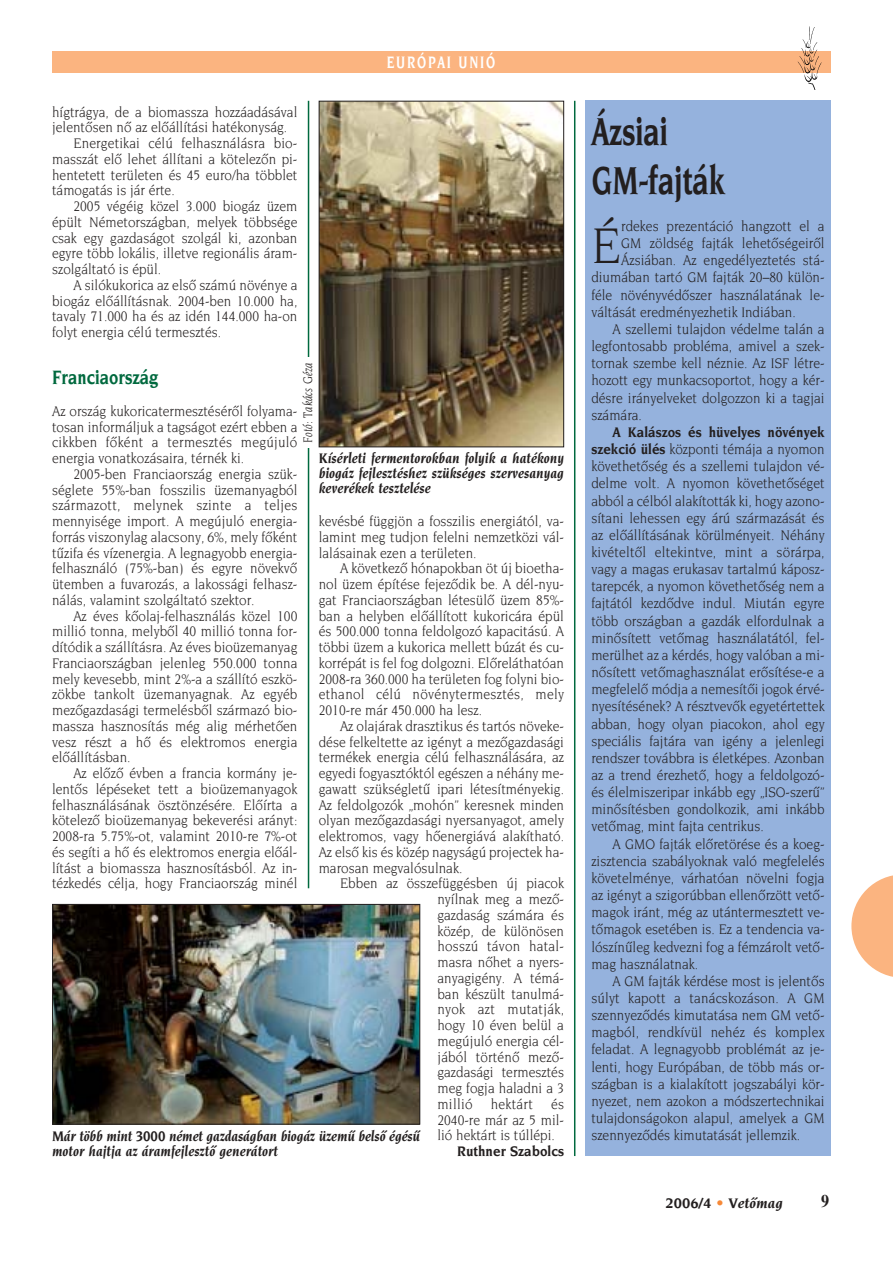
<style>
.page{position:relative;width:893px;height:1263px;background:#fff}
.page>*{position:absolute;margin:0;border:0;box-sizing:border-box;transform-origin:0 0}
.t1{font:54.3px "H Novarese";color:#231f1f;scale:.9 1}
.t2{font:700 42px/49.3px "H Novarese";color:#231f1f;scale:.7 1}
.t3{font:700 21px "H Novarese";color:#00693e;scale:.8 1}
.t4{font:700 18px "H Novarese";letter-spacing:.14em;color:#fff;scale:.7 1}
.t5{font:700 18px "H Times";color:#231f1f;scale:.9 1}
.t6{font:15px/15.8px "H Novarese";color:#231f1f;text-align:justify;scale:.9 1}
.t7{font:italic 700 15px/15px "H Novarese";color:#231f1f;text-align:justify;scale:.9 1}
.t8{font:700 15px "H Novarese";color:#231f1f;scale:.9 1}
.t9{font:italic 700 15px "H Novarese";color:#231f1f}
.t10{font:italic 13.5px "H Novarese";color:#231f1f;scale:.9 1}
.s1{font-weight:700}
.s2{font-family:"H Palatino Roman";font-weight:400;font-style:normal;color:#f68938}
</style>
<div class="page">
<hr style="left:308px;top:101px;width:1px;height:787px;background:#00693e">
<hr style="left:574px;top:101px;width:1px;height:1055px;background:#00693e">
<svg style="left:851px;top:875px;width:41px;height:102px"></svg>
<div style="left:52px;top:51px;width:778px;height:21px;background:#fbb480"></div>
<svg style="left:808px;top:83px;width:8px;height:7px"></svg>
<img style="left:54px;top:906px;width:364px;height:217px">
<div style="left:52px;top:904px;width:368px;height:221px;border:1px solid #231f1f"></div>
<img style="left:321px;top:103px;width:241px;height:342px">
<div style="left:319px;top:101px;width:245px;height:346px;border:1px solid #231f1f"></div>
<div style="left:585px;top:101px;width:245px;height:1055px;background:#95b2dd"></div>
<div style="left:301px;top:358px;width:15px;height:90px;background:#fff"></div>
<p class="t4" style="left:387px;top:55px;width:156px">EURÓPAI UNIÓ</p>
<p class="t6" style="left:52px;top:105px;width:274px">hígtrágya, de a biomassza hozzáadásával</p>
<p class="t6" style="left:52px;top:121px;width:263px">jelentôsen nô az elôállítási hatékonyság.</p>
<p class="t6" style="left:73px;top:137px;width:250px">Energetikai célú felhasználásra bio-</p>
<p class="t6" style="left:52px;top:152px;width:274px">masszát elô lehet állítani a kötelezôn pi-</p>
<p class="t6" style="left:52px;top:168px;width:274px">hentetett területen és 45 euro/ha többlet</p>
<p class="t6" style="left:52px;top:184px;width:138px">támogatás is jár érte.</p>
<p class="t6" style="left:73px;top:200px;width:250px">2005 végéig közel 3.000 biogáz üzem</p>
<p class="t6" style="left:52px;top:215px;width:274px">épült Németországban, melyek többsége</p>
<p class="t6" style="left:52px;top:231px;width:274px">csak egy gazdaságot szolgál ki, azonban</p>
<p class="t6" style="left:52px;top:247px;width:274px">egyre több lokális, illetve regionális áram-</p>
<p class="t6" style="left:52px;top:263px;width:123px">szolgáltató is épül.</p>
<p class="t6" style="left:73px;top:278px;width:250px">A silókukorica az elsô számú növénye a</p>
<p class="t6" style="left:52px;top:294px;width:274px">biogáz elôállításnak. 2004-ben 10.000 ha,</p>
<p class="t6" style="left:52px;top:310px;width:274px">tavaly 71.000 ha és az idén 144.000 ha-on</p>
<p class="t6" style="left:52px;top:326px;width:189px">folyt energia célú termesztés.</p>
<h3 class="t3" style="left:52px;top:369px;width:135px">Franciaország</h3>
<p class="t6" style="left:52px;top:404px;width:274px">Az ország kukoricatermesztésérôl folyama&shy;tosan informáljuk a tagságot ezért ebben a cikkben fôként a termesztés megújuló energia vonatkozásaira, térnék ki.</p>
<p class="t6" style="left:52px;top:467px;width:274px;text-indent:21px">2005-ben Franciaország energia szük&shy;séglete 55%-ban fosszilis üzemanyagból származott, melynek szinte a teljes mennyisége import. A megújuló energia&shy;forrás viszonylag alacsony, 6%, mely fôként tûzifa és vízenergia. A legnagyobb energia&shy;felhasználó (75%-ban) és egyre növekvô ütemben a fuvarozás, a lakossági felhasz&shy;nálás, valamint szolgáltató szektor.</p>
<p class="t6" style="left:52px;top:609px;width:274px;text-indent:21px">Az éves kôolaj-felhasználás közel 100 millió tonna, melybôl 40 millió tonna for&shy;dítódik a szállításra. Az éves bioüzemanyag Franciaországban jelenleg 550.000 tonna mely kevesebb, mint 2%-a a szállító eszkö&shy;zökbe tankolt üzemanyagnak. Az egyéb mezôgazdasági termelésbôl származó bio&shy;massza hasznosítás még alig mérhetôen vesz részt a hô és elektromos energia elôállításban.</p>
<p class="t6" style="left:52px;top:767px;width:274px;text-indent:21px">Az elôzô évben a francia kormány je&shy;lentôs lépéseket tett a bioüzemanyagok felhasználásának ösztönzésére. Elôírta a kötelezô bioüzemanyag bekeverési arányt:<br>2008-ra 5.75%-ot, valamint 2010-re 7%-ot és segíti a hô és elektromos energia elôál&shy;lítást a biomassza hasznosításból. Az in&shy;tézkedés célja, hogy Franciaország minél</p>
<p class="t10" style="left:302px;top:443px;width:91px;rotate:-90deg">Fotó: Takács Géza</p>
<p class="t7" style="left:319px;top:452px;width:274px">Kísérleti fermentorokban folyik a hatékony biogáz fejlesztéshez szükséges szervesanyag keverékek tesztelése</p>
<p class="t6" style="left:319px;top:515px;width:274px">kevésbé függjön a fosszilis energiától, va&shy;lamint meg tudjon felelni nemzetközi vál&shy;lalásainak ezen a területen.</p>
<p class="t6" style="left:319px;top:562px;width:274px;text-indent:21px">A következô hónapokban öt új bioetha&shy;nol üzem építése fejezôdik be. A dél-nyu&shy;gat Franciaországban létesülô üzem 85%- ban a helyben elôállított kukoricára épül és 500.000 tonna feldolgozó kapacitású. A többi üzem a kukorica mellett búzát és cu&shy;korrépát is fel fog dolgozni. Elôreláthatóan 2008-ra 360.000 ha területen fog folyni bio&shy;ethanol célú növénytermesztés, mely 2010-re már 450.000 ha lesz.</p>
<p class="t6" style="left:319px;top:719px;width:274px;text-indent:21px">Az olajárak drasztikus és tartós növeke&shy;dése felkeltette az igényt a mezôgazdasági termékek energia célú felhasználására, az egyedi fogyasztóktól egészen a néhány me&shy;gawatt szükségletû ipari létesítményekig.<br>Az feldolgozók „mohón” keresnek minden olyan mezôgazdasági nyersanyagot, amely elektromos, vagy hôenergiává alakítható.<br>Az elsô kis és közép nagyságú projectek ha&shy;marosan megvalósulnak.</p>
<p class="t6" style="left:437px;top:877px;width:142px;text-indent:-97px">Ebben az összefüggésben új piacok nyílnak meg a mezô&shy;gazdaság számára és közép, de különösen hosszú távon hatal&shy;masra nôhet a nyers&shy;anyagigény. A témá&shy;ban készült tanulmá&shy;nyok azt mutatják, hogy 10 éven belül a megújuló energia cél&shy;jából történô mezô&shy;gazdasági termesztés meg fogja haladni a 3 millió hektárt és 2040-re már az 5 mil&shy;lió hektárt is túllépi.</p>
<p class="t8" style="left:457px;top:1145px;width:120px">Ruthner Szabolcs</p>
<p class="t7" style="left:52px;top:1130px;width:410px">Már több mint 3000 német gazdaságban biogáz üzemû belsô égésû motor hajtja az áramfejlesztô generátort</p>
<h2 class="t2" style="left:591px;top:110px;width:193px">Ázsiai<br>GM-fajták</h2>
<h1 class="t1" style="left:591px;top:224px;width:35px">É</h1>
<p class="t6" style="left:621px;top:220px;width:227px">rdekes prezentáció hangzott el a</p>
<p class="t6" style="left:621px;top:237px;width:227px">GM zöldség fajták lehetôségeirôl</p>
<p class="t6" style="left:621px;top:254px;width:227px">Ázsiában. Az engedélyeztetés stá-</p>
<p class="t6" style="left:591px;top:271px;width:261px">diumában tartó GM fajták 20–80 külön-</p>
<p class="t6" style="left:591px;top:288px;width:261px">féle növényvédôszer használatának le-</p>
<p class="t6" style="left:591px;top:305px;width:229px">váltását eredményezhetik Indiában.</p>
<p class="t6" style="left:612px;top:322px;width:237px">A szellemi tulajdon védelme talán a</p>
<p class="t6" style="left:591px;top:340px;width:261px">legfontosabb probléma, amivel a szek-</p>
<p class="t6" style="left:591px;top:357px;width:261px">tornak szembe kell néznie. Az ISF létre-</p>
<p class="t6" style="left:591px;top:374px;width:261px">hozott egy munkacsoportot, hogy a kér-</p>
<p class="t6" style="left:591px;top:391px;width:261px">désre irányelveket dolgozzon ki a tagjai</p>
<p class="t6" style="left:591px;top:408px;width:58px">számára.</p>
<p class="t6" style="left:591px;top:425px;width:261px;line-height:17.1px;text-indent:21px"><span class="s1">A Kalászos és hüvelyes növények szekció ülés</span> központi témája a nyomon követhetôség és a szellemi tulajdon vé&shy;delme volt. A nyomon követhetôséget abból a célból alakították ki, hogy azono&shy;sítani lehessen egy árú származását és az elôállításának körülményeit. Néhány kivételtôl eltekintve, mint a sörárpa, vagy a magas erukasav tartalmú káposz&shy;tarepcék, a nyomon követhetôség nem a fajtától kezdôdve indul. Miután egyre több országban a gazdák elfordulnak a minôsített vetômag használatától, fel&shy;merülhet az a kérdés, hogy valóban a mi&shy;nôsített vetômaghasználat erôsítése-e a megfelelô módja a nemesítôi jogok érvé&shy;nyesítésének? A résztvevôk egyetértettek abban, hogy olyan piacokon, ahol egy speciális fajtára van igény a jelenlegi rendszer továbbra is életképes. Azonban az a trend érezhetô, hogy a feldolgozó&shy;és élelmiszeripar inkább egy „ISO-szerû” minôsítésben gondolkozik, ami inkább vetômag, mint fajta centrikus.</p>
<p class="t6" style="left:591px;top:836px;width:261px;line-height:17.1px;text-indent:21px">A GMO fajták elôretörése és a koeg&shy;zisztencia szabályoknak való megfelelés követelménye, várhatóan növelni fogja az igényt a szigorúbban ellenôrzött vetô&shy;magok iránt, még az utántermesztett ve&shy;tômagok esetében is. Ez a tendencia va&shy;lószínûleg kedvezni fog a fémzárolt vetô&shy;mag használatnak.</p>
<p class="t6" style="left:591px;top:974px;width:261px;line-height:17.1px;text-indent:21px">A GM fajták kérdése most is jelentôs súlyt kapott a tanácskozáson. A GM szennyezôdés kimutatása nem GM vetô&shy;magból, rendkívül nehéz és komplex feladat. A legnagyobb problémát az je&shy;lenti, hogy Európában, de több más or&shy;szágban is a kialakított jogszabályi kör&shy;nyezet, nem azokon a módszertechnikai tulajdonságokon alapul, amelyek a GM szennyezôdés kimutatását jellemzik.</p>
<p class="t9" style="left:665px;top:1197px;width:119px">2006/4 <span class="s2">•</span> Vetômag</p>
<p class="t5" style="left:821px;top:1196px;width:11px">9</p>
</div>
